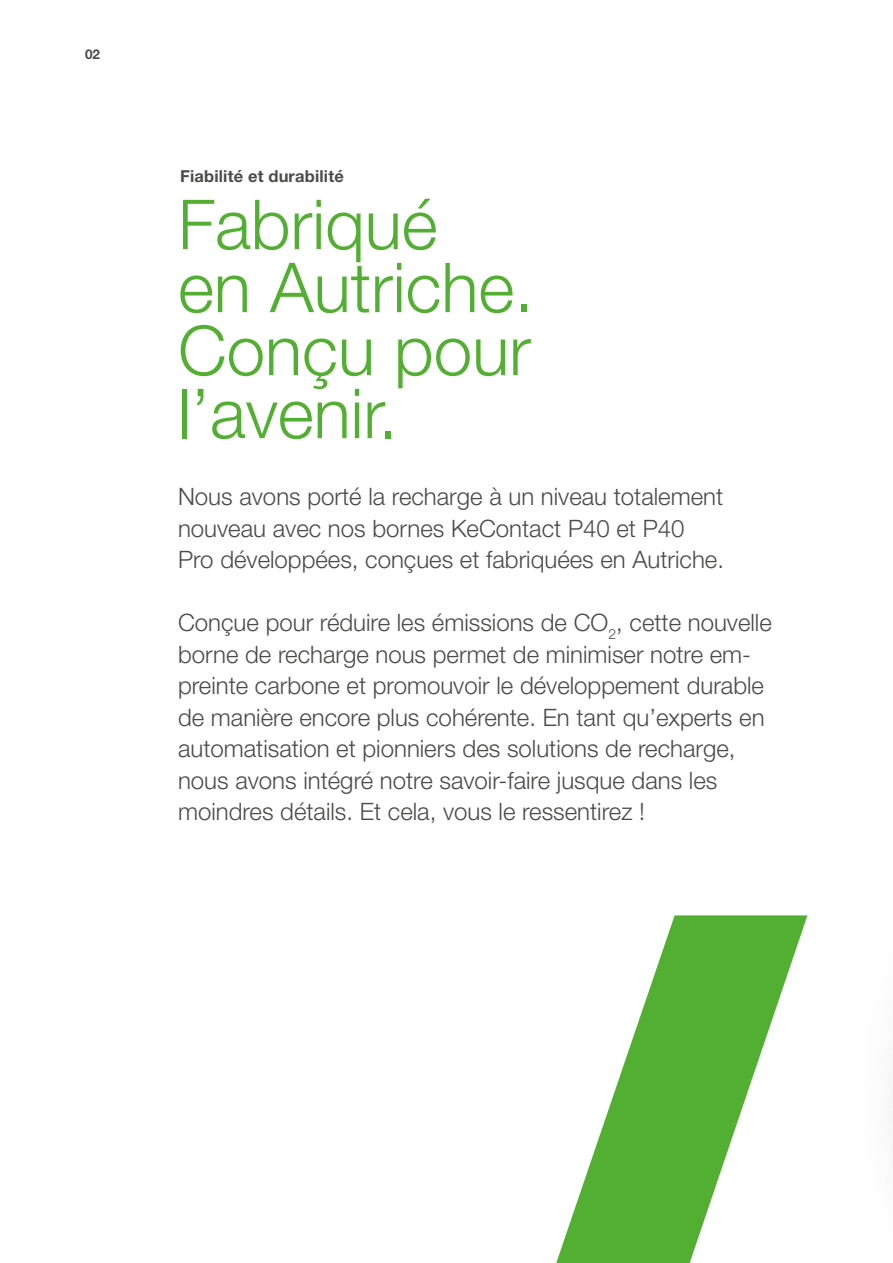
<style>
.page{position:relative;width:893px;height:1263px;background:#fff}
.page>*{position:absolute;margin:0;border:0;box-sizing:border-box;transform-origin:0 0}
.t1{font:300 69px/63px "Helvetica Neue LT Pro";color:#53af32}
.t2{font:300 24px/31.5px "Helvetica Neue LT Pro";color:#4b4b4a}
.t3{font:700 16.5px "Helvetica Neue LT Pro";letter-spacing:.01em;color:#4b4b4a}
.t4{font:700 13.5px "Helvetica Neue LT Pro";color:#4b4b4a}
</style>
<div class="page">
<svg style="left:556px;top:915px;width:251px;height:348px;fill:#53af32"></svg>
<p class="t4" style="left:85px;top:45px;width:17px">02</p>
<p class="t3" style="left:180px;top:166px;width:165px">Fiabilité et durabilité</p>
<h1 class="t1" style="left:178px;top:192px;width:357px">Fabriqué<br>en Autriche.<br>Conçu pour l’avenir.</h1>
<p class="t2" style="left:178px;top:480px;width:547px">Nous avons porté la recharge à un niveau totalement nouveau avec nos bornes KeContact P40 et P40<br>Pro développées, conçues et fabriquées en Autriche.</p>
<p class="t2" style="left:178px;top:606px;width:595px">Conçue pour réduire les émissions de CO<sub>2</sub>, cette nouvelle borne de recharge nous permet de minimiser notre em&shy;preinte carbone et promouvoir le développement durable de manière encore plus cohérente. En tant qu’experts en automatisation et pionniers des solutions de recharge, nous avons intégré notre savoir-faire jusque dans les moindres détails. Et cela, vous le ressentirez !</p>
</div>
